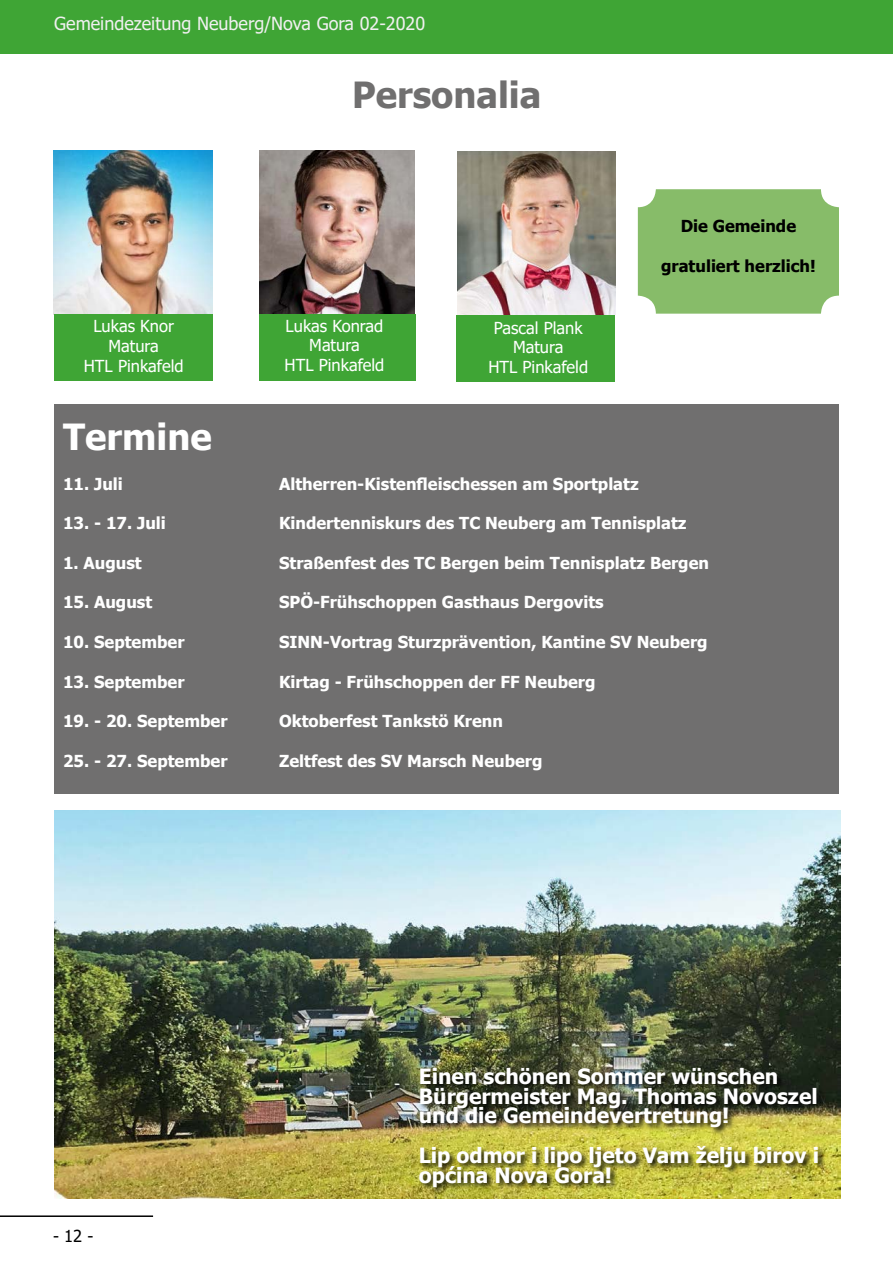
<style>
.page{position:relative;width:893px;height:1263px;background:#fff}
.page>*{position:absolute;margin:0;border:0;box-sizing:border-box;transform-origin:0 0}
.t1{font:700 36px "Tahoma";color:#706f6f}
.t2{font:700 36px "Tahoma";color:#fff}
.t3{font:700 21px/19.8px "Tahoma";color:#fff}
.t4{font:18px "Tahoma";color:#f0f0f0}
.t5{font:700 16.5px "Tahoma";color:#fff}
.t6{font:16.5px/19.8px "Tahoma";color:#fff;text-align:center}
.t7{font:700 16.5px "Tahoma";color:#000}
.t8{font:16.5px "Tahoma";color:#000}
</style>
<div class="page">
<div style="left:0;top:0;width:893px;height:54px;background:#3fa535"></div>
<hr style="left:0;top:1215px;width:153px;height:2px;background:#000">
<div style="left:638px;top:189px;width:201px;height:125px;background:#87bc69;border-radius:18px"></div>
<img style="left:54px;top:810px;width:787px;height:388px">
<div style="left:418px;top:1067px;width:407px;height:127px;background:#000;opacity:.9"></div>
<img style="left:54px;top:151px;width:158px;height:163px">
<img style="left:260px;top:150px;width:154px;height:164px">
<img style="left:457px;top:151px;width:158px;height:164px">
<div style="left:457px;top:315px;width:158px;height:67px;background:#3fa535"></div>
<div style="left:54px;top:314px;width:158px;height:67px;background:#3fa535"></div>
<div style="left:259px;top:314px;width:156px;height:67px;background:#3fa535"></div>
<div style="left:54px;top:404px;width:785px;height:389px;background:#706f6f"></div>
<p class="t4" style="left:54px;top:12px;width:372px">Gemeindezeitung Neuberg/Nova Gora 02-2020</p>
<h1 class="t1" style="left:352px;top:70px;width:191px">Personalia</h1>
<p class="t6" style="left:84px;top:317px;width:101px">Lukas Knor<br>Matura<br>HTL Pinkafeld</p>
<p class="t6" style="left:285px;top:317px;width:101px">Lukas Konrad<br>Matura<br>HTL Pinkafeld</p>
<p class="t6" style="left:488px;top:319px;width:101px">Pascal Plank<br>Matura<br>HTL Pinkafeld</p>
<p class="t7" style="left:681px;top:215px;width:117px">Die Gemeinde</p>
<p class="t7" style="left:661px;top:254px;width:156px">gratuliert herzlich!</p>
<h1 class="t2" style="left:63px;top:412px;width:150px">Termine</h1>
<p class="t5" style="left:63px;top:472px;width:61px">11. Juli</p>
<p class="t5" style="left:279px;top:472px;width:361px">Altherren-Kistenfleischessen am Sportplatz</p>
<p class="t5" style="left:63px;top:512px;width:104px">13. - 17. Juli</p>
<p class="t5" style="left:279px;top:512px;width:409px">Kindertenniskurs des TC Neuberg am Tennisplatz</p>
<p class="t5" style="left:63px;top:551px;width:80px">1. August</p>
<p class="t5" style="left:279px;top:551px;width:431px">Straßenfest des TC Bergen beim Tennisplatz Bergen</p>
<p class="t5" style="left:63px;top:591px;width:91px">15. August</p>
<p class="t5" style="left:279px;top:591px;width:326px">SPÖ-Frühschoppen Gasthaus Dergovits</p>
<p class="t5" style="left:63px;top:630px;width:123px">10. September</p>
<p class="t5" style="left:279px;top:630px;width:430px">SINN-Vortrag Sturzprävention, Kantine SV Neuberg</p>
<p class="t5" style="left:63px;top:670px;width:123px">13. September</p>
<p class="t5" style="left:279px;top:670px;width:318px">Kirtag - Frühschoppen der FF Neuberg</p>
<p class="t5" style="left:63px;top:710px;width:166px">19. - 20. September</p>
<p class="t5" style="left:279px;top:710px;width:225px">Oktoberfest Tankstö Krenn</p>
<p class="t5" style="left:63px;top:749px;width:166px">25. - 27. September</p>
<p class="t5" style="left:279px;top:749px;width:265px">Zeltfest des SV Marsch Neuberg</p>
<p class="t8" style="left:53px;top:1225px;width:42px">- 12 -</p>
<p class="t3" style="left:419px;top:1067px;width:400px">Einen schönen Sommer wünschen<br>Bürgermeister Mag. Thomas Novoszel und die Gemeindevertretung!</p>
<p class="t3" style="left:419px;top:1146px;width:402px">Lip odmor i lipo ljeto Vam želju birov i općina Nova Gora!</p>
</div>
